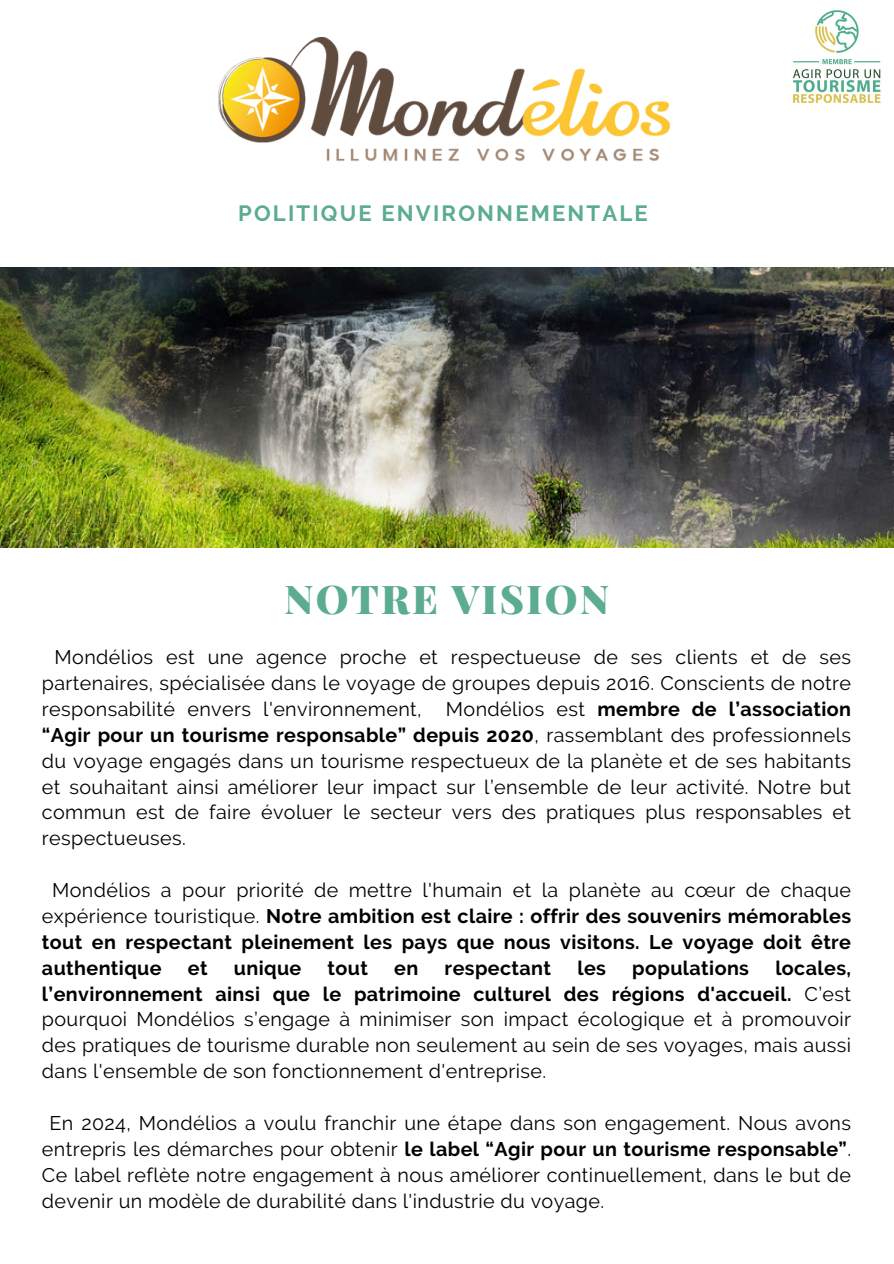
<style>
.page{position:relative;width:894px;height:1264px;background:#fff}
.page>*{position:absolute;margin:0;border:0;box-sizing:border-box;transform-origin:0 0}
.t1{font:900 39.75px "Playfair Display";letter-spacing:.06em;color:#5bac90}
.t2{font:700 22.05px "Raleway";letter-spacing:.1em;color:#5bac90}
.t3{font:19.65px/25.8px "Raleway";letter-spacing:.02em;color:#000;text-align:justify}
.t4{font:700 19.65px/25.8px "Raleway";letter-spacing:.02em;color:#000;text-align:justify}
.s1{font-weight:700}
.s2{font-weight:400}
</style>
<div class="page">
<img style="left:0;top:267px;width:893px;height:280px">
<img style="left:218px;top:38px;width:451px;height:123px">
<img style="left:793px;top:10px;width:88px;height:94px">
<p class="t2" style="left:238px;top:200px;width:411px">POLITIQUE ENVIRONNEMENTALE</p>
<h1 class="t1" style="left:284px;top:571px;width:326px">NOTRE VISION</h1>
<p class="t3" style="left:42px;top:644px;width:810px;text-indent:13px">Mondélios est une agence proche et respectueuse de ses clients et de ses partenaires, spécialisée dans le voyage de groupes depuis 2016. Conscients de notre responsabilité envers l'environnement, Mondélios est <span class="s1">membre de l’association “Agir pour un tourisme responsable” depuis 2020</span>, rassemblant des professionnels du voyage engagés dans un tourisme respectueux de la planète et de ses habitants et souhaitant ainsi améliorer leur impact sur l’ensemble de leur activité. Notre but commun est de faire évoluer le secteur vers des pratiques plus responsables et respectueuses.</p>
<p class="t4" style="left:42px;top:877px;width:810px;text-indent:10px"><span class="s2">Mondélios a pour priorité de mettre l'humain et la planète au cœur de chaque expérience touristique.</span> Notre ambition est claire : offrir des souvenirs mémorables tout en respectant pleinement les pays que nous visitons. Le voyage doit être authentique</p>
<p class="t3" style="left:42px;top:954px;width:810px;text-indent:733px"><span class="s1">locales, l’environnement ainsi que le patrimoine culturel des régions d'accueil.</span> C’est pourquoi Mondélios s’engage à minimiser son impact écologique et à promouvoir des pratiques de tourisme durable non seulement au sein de ses voyages, mais aussi dans l'ensemble de son fonctionnement d'entreprise.</p>
<p class="t3" style="left:42px;top:1110px;width:810px;text-indent:8px">En 2024, Mondélios a voulu franchir une étape dans son engagement. Nous avons entrepris les démarches pour obtenir <span class="s1">le label “Agir pour un tourisme responsable”</span>.<br>Ce label reflète notre engagement à nous améliorer continuellement, dans le but de devenir un modèle de durabilité dans l'industrie du voyage.</p>
<p class="t4" style="left:188px;top:954px;width:21px">et</p>
<p class="t4" style="left:234px;top:954px;width:69px">unique</p>
<p class="t4" style="left:327px;top:954px;width:42px">tout</p>
<p class="t4" style="left:394px;top:954px;width:26px">en</p>
<p class="t4" style="left:444px;top:954px;width:108px">respectant</p>
<p class="t4" style="left:577px;top:954px;width:30px">les</p>
<p class="t4" style="left:632px;top:954px;width:118px">populations</p>
</div>
